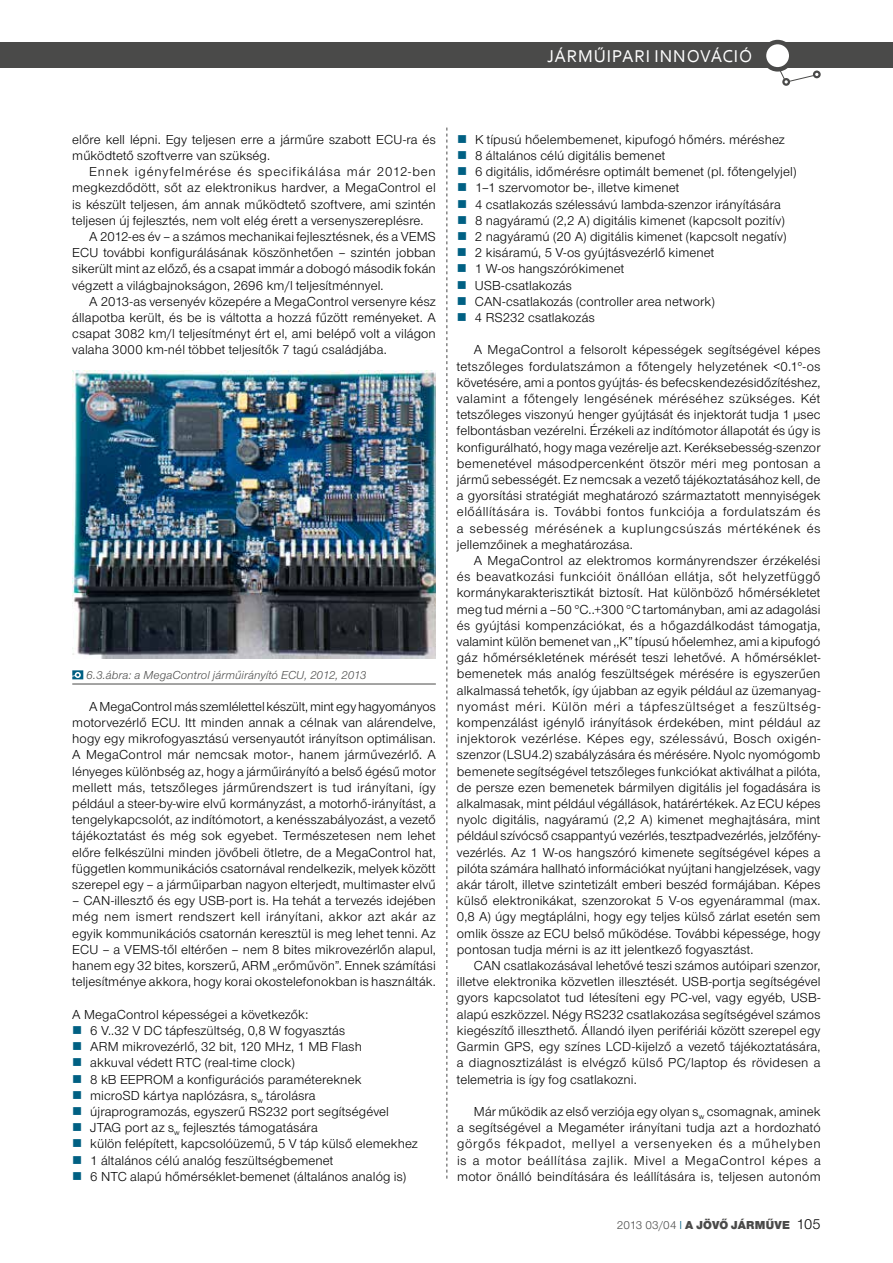
<style>
.page{position:relative;width:893px;height:1263px;background:#fff}
.page>*{position:absolute;margin:0;border:0;box-sizing:border-box;transform-origin:0 0}
.t1{font:18px "Corbel";letter-spacing:.05em;color:#fff}
.t2{font:13.5px/16.2px "Nimbus San Nov TOT";letter-spacing:.01em;color:#000;text-align:justify}
.t3{font:13.5px "Nimbus San Nov TOT";letter-spacing:.06em;color:#000}
.t4{font:italic 12px "Nimbus San Nov TOT";letter-spacing:.01em;color:#4a4a49}
.t5{font:900 12px "Nimbus San Nov TOT";letter-spacing:.02em;color:#4a4a49}
.s1{font-weight:400}
.s2{font-weight:400;color:#006083}
.s3{font-weight:400;font-size:15px;color:#000}
</style>
<div class="page">
<div style="left:0;top:42px;width:893px;height:26px;background:#4a4a49"></div>
<div style="left:782px;top:78px;width:8px;height:8px;border:2px solid #4a4a49;border-radius:50%"></div>
<div style="left:813px;top:71px;width:8px;height:7px;border:2px solid #4a4a49;border-radius:50%"></div>
<svg style="left:780px;top:68px;width:35px;height:15px"></svg>
<svg style="left:764px;top:42px;width:27px;height:27px"></svg>
<div style="left:762px;top:40px;width:31px;height:32px;border:4px solid #4a4a49;border-radius:50%"></div>
<svg style="left:446px;top:128px;width:1px;height:1051px"></svg>
<hr style="left:72px;top:684px;width:364px;height:1px;background:#4a4a49">
<svg style="left:72px;top:670px;width:11px;height:9px"></svg>
<img style="left:72px;top:371px;width:364px;height:287px">
<h1 class="t1" style="left:547px;top:45px;width:207px">JÁRMŰIPARI INNOVÁCIÓ</h1>
<p class="t2" style="left:72px;top:131px;width:365px">előre kell lépni. Egy teljesen erre a járműre szabott ECU-ra és működtető szoftverre van szükség.</p>
<p class="t3" style="left:89px;top:164px;width:348px">Ennek igényfelmérése és specifikálása már 2012-ben</p>
<p class="t2" style="left:72px;top:180px;width:365px">megkezdődött, sőt az elektronikus hardver, a MegaControl el</p>
<p class="t2" style="left:72px;top:196px;width:365px">is készült teljesen, ám annak működtető szoftvere, ami szintén</p>
<p class="t2" style="left:72px;top:212px;width:353px">teljesen új fejlesztés, nem volt elég érett a versenyszereplésre.</p>
<p class="t2" style="left:89px;top:228px;width:348px">A 2012-es év – a számos mechanikai fejlesztésnek, és a VEMS</p>
<p class="t2" style="left:72px;top:245px;width:365px">ECU további konfigurálásának köszönhetően – szintén jobban</p>
<p class="t2" style="left:72px;top:261px;width:365px">sikerült mint az előző, és a csapat immár a dobogó második fokán</p>
<p class="t2" style="left:72px;top:277px;width:313px">végzett a világbajnokságon, 2696 km/l teljesítménnyel.</p>
<p class="t2" style="left:89px;top:293px;width:348px">A 2013-as versenyév közepére a MegaControl versenyre kész</p>
<p class="t2" style="left:72px;top:309px;width:365px">állapotba került, és be is váltotta a hozzá fűzött reményeket. A</p>
<p class="t2" style="left:72px;top:326px;width:365px">csapat 3082 km/l teljesítményt ért el, ami belépő volt a világon</p>
<p class="t2" style="left:72px;top:342px;width:316px">valaha 3000 km-nél többet teljesítők 7 tagú családjába.</p>
<p class="t4" style="left:86px;top:669px;width:282px">6.3.ábra: a MegaControl járműirányító ECU, 2012, 2013</p>
<p class="t2" style="left:72px;top:698px;width:365px;text-indent:17px">A MegaControl más szemlélettel készült, mint egy hagyományos motorvezérlő ECU. Itt minden annak a célnak van alárendelve, hogy egy mikrofogyasztású versenyautót irányítson optimálisan.<br>A MegaControl már nemcsak motor-, hanem járművezérlő. A lényeges különbség az, hogy a járműirányító a belső égésű motor mellett más, tetszőleges járműrendszert is tud irányítani, így például a steer-by-wire elvű kormányzást, a motorhő-irányítást, a tengelykapcsolót, az indítómotort, a kenésszabályozást, a vezető tájékoztatást és még sok egyebet. Természetesen nem lehet előre felkészülni minden jövőbeli ötletre, de a MegaControl hat, független kommunikációs csatornával rendelkezik, melyek között szerepel egy – a járműiparban nagyon elterjedt, multimaster elvű</p>
<p class="t2" style="left:72px;top:893px;width:365px">– CAN-illesztő és egy USB-port is. Ha tehát a tervezés idejében még nem ismert rendszert kell irányítani, akkor azt akár az egyik kommunikációs csatornán keresztül is meg lehet tenni. Az ECU – a VEMS-től eltérően – nem 8 bites mikrovezérlőn alapul, hanem egy 32 bites, korszerű, ARM „erőművön”. Ennek számítási teljesítménye akkora, hogy korai okostelefonokban is használták.</p>
<p class="t2" style="left:90px;top:1006px;width:329px;text-align:left;text-indent:-18px">A MegaControl képességei a következők:<br>6 V..32 V DC tápfeszültség, 0,8 W fogyasztás<br>ARM mikrovezérlő, 32 bit, 120 MHz, 1 MB Flash<br>akkuval védett RTC (real-time clock)<br>8 kB EEPROM a konfigurációs paramétereknek<br>microSD kártya naplózásra, s<sub>w</sub> tárolásra újraprogramozás, egyszerű RS232 port segítségével JTAG port az s<sub>w</sub> fejlesztés támogatására<br>külön felépített, kapcsolóüzemű, 5 V táp külső elemekhez 1 általános célú analóg feszültségbemenet<br>6 NTC alapú hőmérséklet-bemenet (általános analóg is)</p>
<p class="t2" style="left:475px;top:131px;width:323px;text-align:left">K típusú hőelembemenet, kipufogó hőmérs. méréshez<br>8 általános célú digitális bemenet<br>6 digitális, időmérésre optimált bemenet (pl. főtengelyjel)<br>1–1 szervomotor be-, illetve kimenet<br>4 csatlakozás szélessávú lambda-szenzor irányítására<br>8 nagyáramú (2,2 A) digitális kimenet (kapcsolt pozitív)<br>2 nagyáramú (20 A) digitális kimenet (kapcsolt negatív)<br>2 kisáramú, 5 V-os gyújtásvezérlő kimenet<br>1 W-os hangszórókimenet<br>USB-csatlakozás<br>CAN-csatlakozás (controller area network)<br>4 RS232 csatlakozás</p>
<p class="t2" style="left:457px;top:342px;width:365px;text-indent:17px">A MegaControl a felsorolt képességek segítségével képes tetszőleges fordulatszámon a főtengely helyzetének &lt;0.1°-os követésére, ami a pontos gyújtás- és befecskendezésidőzítéshez, valamint a főtengely lengésének méréséhez szükséges. Két tetszőleges viszonyú henger gyújtását és injektorát tudja 1 µsec felbontásban vezérelni. Érzékeli az indítómotor állapotát és úgy is konfigurálható, hogy maga vezérelje azt. Keréksebesség-szenzor bemenetével másodpercenként ötször méri meg pontosan a jármű sebességét. Ez nemcsak a vezető tájékoztatásához kell, de a gyorsítási stratégiát meghatározó származtatott mennyiségek előállítására is. További fontos funkciója a fordulatszám és a sebesség mérésének a kuplungcsúszás mértékének és jellemzőinek a meghatározása.</p>
<p class="t2" style="left:457px;top:552px;width:365px;text-indent:17px">A MegaControl az elektromos kormányrendszer érzékelési és beavatkozási funkcióit önállóan ellátja, sőt helyzetfüggő kormánykarakterisztikát biztosít. Hat különböző hőmérsékletet meg tud mérni a –50 °C..+300 °C tartományban, ami az adagolási és gyújtási kompenzációkat, és a hőgazdálkodást támogatja, valamint külön bemenet van ,,K” típusú hőelemhez, ami a kipufogó gáz hőmérsékletének mérését teszi lehetővé. A hőmérséklet&shy;bemenetek más analóg feszültségek mérésére is egyszerűen alkalmassá tehetők, így újabban az egyik például az üzemanyag&shy;nyomást méri. Külön méri a tápfeszültséget a feszültség&shy;kompenzálást igénylő irányítások érdekében, mint például az injektorok vezérlése. Képes egy, szélessávú, Bosch oxigén&shy;szenzor (LSU4.2) szabályzására és mérésére. Nyolc nyomógomb bemenete segítségével tetszőleges funkciókat aktiválhat a pilóta, de persze ezen bemenetek bármilyen digitális jel fogadására is alkalmasak, mint például végállások, határértékek. Az ECU képes nyolc digitális, nagyáramú (2,2 A) kimenet meghajtására, mint például szívócső csappantyú vezérlés, tesztpadvezérlés, jelzőfény&shy;vezérlés. Az 1 W-os hangszóró kimenete segítségével képes a pilóta számára hallható információkat nyújtani hangjelzések, vagy akár tárolt, illetve szintetizált emberi beszéd formájában. Képes külső elektronikákat, szenzorokat 5 V-os egyenárammal (max.<br>0,8 A) úgy megtáplálni, hogy egy teljes külső zárlat esetén sem omlik össze az ECU belső működése. További képessége, hogy pontosan tudja mérni is az itt jelentkező fogyasztást.</p>
<p class="t2" style="left:457px;top:957px;width:365px;text-indent:17px">CAN csatlakozásával lehetővé teszi számos autóipari szenzor, illetve elektronika közvetlen illesztését. USB-portja segítségével gyors kapcsolatot tud létesíteni egy PC-vel, vagy egyéb, USB&shy;alapú eszközzel. Négy RS232 csatlakozása segítségével számos kiegészítő illeszthető. Állandó ilyen perifériái között szerepel egy Garmin GPS, egy színes LCD-kijelző a vezető tájékoztatására, a diagnosztizálást is elvégző külső PC/laptop és rövidesen a telemetria is így fog csatlakozni.</p>
<p class="t2" style="left:457px;top:1103px;width:365px;text-indent:17px">Már működik az első verziója egy olyan s<sub>w</sub> csomagnak, aminek a segítségével a Megaméter irányítani tudja azt a hordozható görgős fékpadot, mellyel a versenyeken és a műhelyben is a motor beállítása zajlik. Mivel a MegaControl képes a motor önálló beindítására és leállítására is, teljesen autonóm</p>
<p class="t5" style="left:617px;top:1218px;width:205px"><span class="s1">2013 03/04</span> <span class="s2">I</span> A JÖVŐ JÁRMŰVE <span class="s3">105</span></p>
</div>
